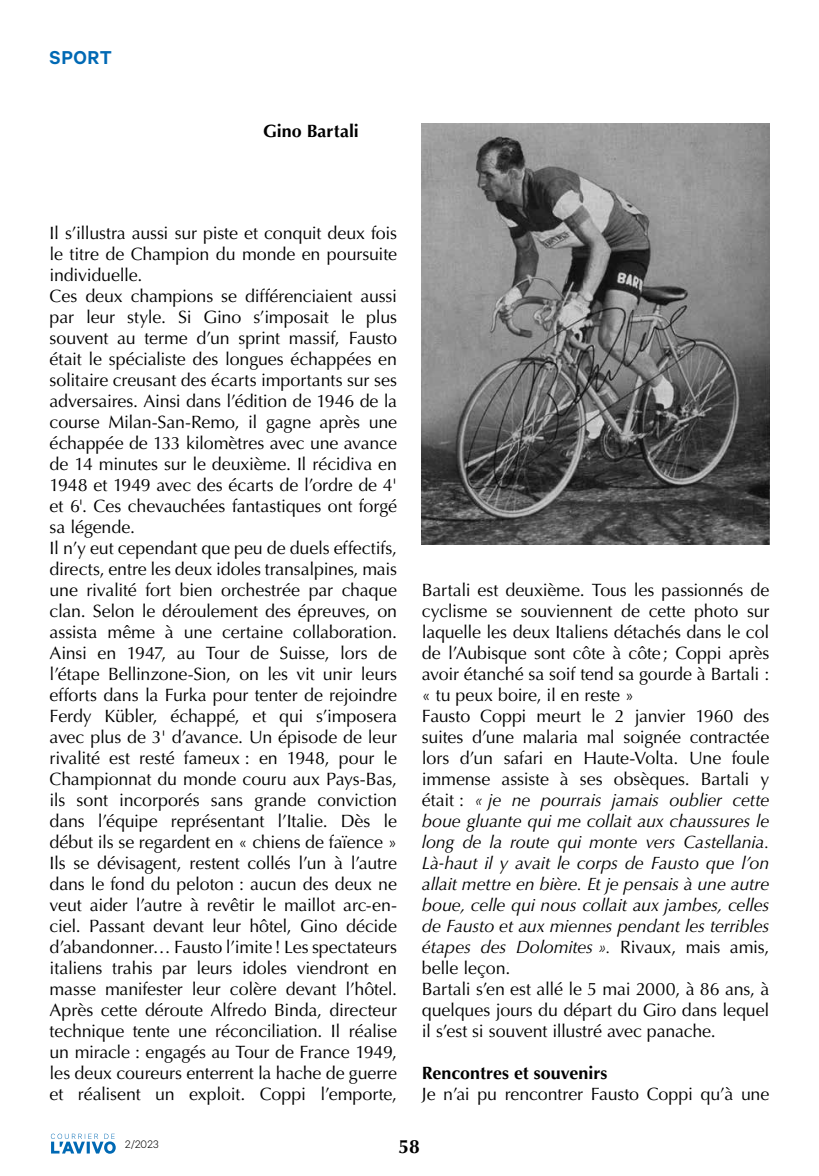
<style>
.page{position:relative;width:819px;height:1176px;background:#fff}
.page>*{position:absolute;margin:0;border:0;box-sizing:border-box;transform-origin:0 0}
.t1{font:600 21px "Calibre";letter-spacing:.025em;color:#0069b4}
.t2{font:700 19.25px "Optima LT Std";color:#000}
.t3{font:17.85px/21px "Optima LT Std";letter-spacing:-.01em;color:#000}
.t4{font:700 17.85px "Optima LT Std";color:#000}
.t5{font:300 12.25px "Calibre";color:#000}
.s1{font-style:italic}
</style>
<div class="page">
<svg style="left:51px;top:1133px;width:65px;height:20px"></svg>
<img style="left:422px;top:124px;width:347px;height:420px">
<p class="t1" style="left:50px;top:45px;width:64px">SPORT</p>
<p class="t4" style="left:263px;top:120px;width:97px">Gino Bartali</p>
<p class="t3" style="left:50px;top:223px;width:349px">Il s’illustra aussi sur piste et conquit deux fois le titre de Champion du monde en poursuite individuelle.<br>Ces deux champions se différenciaient aussi par leur style. Si Gino s’imposait le plus souvent au terme d’un sprint massif, Fausto était le spécialiste des longues échappées en solitaire creusant des écarts importants sur ses adversaires. Ainsi dans l’édition de 1946 de la course Milan-San-Remo, il gagne après une échappée de 133 kilomètres avec une avance de 14 minutes sur le deuxième. Il récidiva en 1948 et 1949 avec des écarts de l’ordre de 4' et 6'. Ces chevauchées fantastiques ont forgé sa légende.<br>Il n’y eut cependant que peu de duels effectifs, directs, entre les deux idoles transalpines, mais une rivalité fort bien orchestrée par chaque clan. Selon le déroulement des épreuves, on assista même à une certaine collaboration.<br>Ainsi en 1947, au Tour de Suisse, lors de l’étape Bellinzone-Sion, on les vit unir leurs efforts dans la Furka pour tenter de rejoindre Ferdy Kübler, échappé, et qui s’imposera avec plus de 3' d’avance. Un épisode de leur rivalité est resté fameux : en 1948, pour le Championnat du monde couru aux Pays-Bas, ils sont incorporés sans grande conviction dans l’équipe représentant l’Italie. Dès le début ils se regardent en « chiens de faïence » Ils se dévisagent, restent collés l’un à l’autre dans le fond du peloton : aucun des deux ne veut aider l’autre à revêtir le maillot arc-en&shy;ciel. Passant devant leur hôtel, Gino décide d’abandonner… Fausto l’imite! Les spectateurs italiens trahis par leurs idoles viendront en masse manifester leur colère devant l’hôtel.<br>Après cette déroute Alfredo Binda, directeur technique tente une réconciliation. Il réalise un miracle : engagés au Tour de France 1949, les deux coureurs enterrent la hache de guerre et réalisent un exploit. Coppi l’emporte,</p>
<p class="t3" style="left:422px;top:580px;width:349px">Bartali est deuxième. Tous les passionnés de cyclisme se souviennent de cette photo sur laquelle les deux Italiens détachés dans le col de l’Aubisque sont côte à côte; Coppi après avoir étanché sa soif tend sa gourde à Bartali : « tu peux boire, il en reste »<br>Fausto Coppi meurt le 2 janvier 1960 des suites d’une malaria mal soignée contractée lors d’un safari en Haute-Volta. Une foule immense assiste à ses obsèques. Bartali y était : <span class="s1">« je ne pourrais jamais oublier cette boue gluante qui me collait aux chaussures le long de la route qui monte vers Castellania.<br>Là-haut il y avait le corps de Fausto que l’on allait mettre en bière. Et je pensais à une autre boue, celle qui nous collait aux jambes, celles de Fausto et aux miennes pendant les terribles étapes des Dolomites ».</span> Rivaux, mais amis, belle leçon.<br>Bartali s’en est allé le 5 mai 2000, à 86 ans, à quelques jours du départ du Giro dans lequel il s’est si souvent illustré avec panache.</p>
<p class="t4" style="left:422px;top:1062px;width:187px">Rencontres et souvenirs</p>
<p class="t3" style="left:422px;top:1084px;width:349px">Je n’ai pu rencontrer Fausto Coppi qu’à une</p>
<p class="t5" style="left:125px;top:1137px;width:35px">2/2023</p>
<p class="t2" style="left:398px;top:1135px;width:23px">58</p>
</div>
